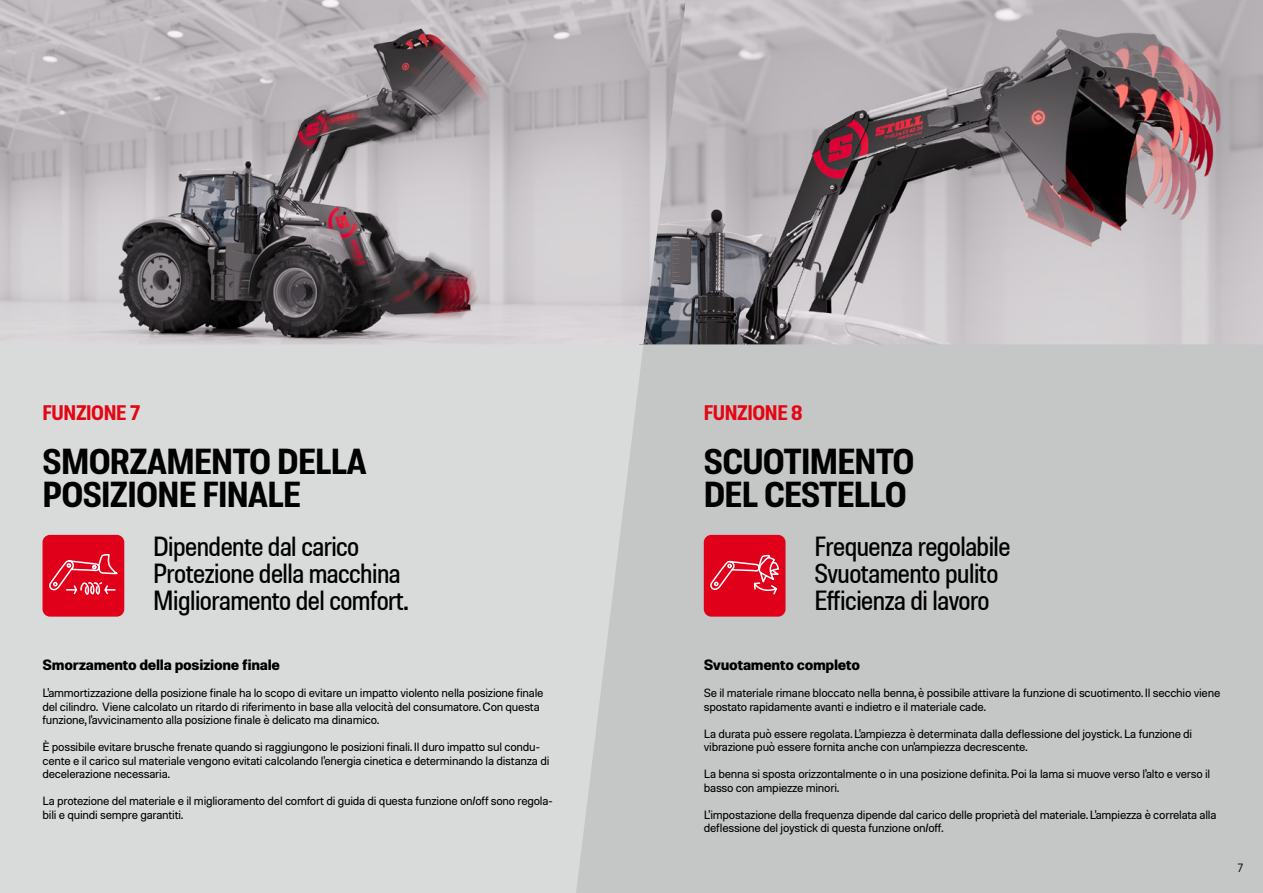
<style>
.page{position:relative;width:1263px;height:893px;background:#d9dada}
.page>*{position:absolute;margin:0;border:0;box-sizing:border-box;transform-origin:0 0}
.t1{font:700 semi-condensed 36px/33px "Molde";letter-spacing:-.02em;color:#000}
.t2{font:500 semi-condensed 27px/27px "Molde";letter-spacing:-.02em;color:#000}
.t3{font:700 semi-condensed 21px "Molde";letter-spacing:-.02em;color:#e30613}
.t4{font:700 15px "Molde";letter-spacing:-.02em;color:#000}
.t5{font:12px/13.5px "Molde";letter-spacing:-.02em;color:#000}
.t6{font:semi-condensed 12px "Molde";color:#000}
</style>
<div class="page">
<div style="left:576px;top:344px;width:687px;height:549px;background:#c5c6c6"></div>
<img style="left:686px;top:0;width:577px;height:344px">
<img style="left:0;top:0;width:686px;height:344px">
<div style="left:43px;top:535px;width:81px;height:82px;background:#e1001a;border-radius:8px"></div>
<svg style="left:49px;top:554px;width:69px;height:41px"></svg>
<div style="left:704px;top:535px;width:81px;height:82px;background:#e1001a;border-radius:8px"></div>
<svg style="left:710px;top:555px;width:70px;height:40px"></svg>
<h3 class="t3" style="left:43px;top:399px;width:99px">FUNZIONE 7</h3>
<h3 class="t3" style="left:704px;top:399px;width:100px">FUNZIONE 8</h3>
<h1 class="t1" style="left:43px;top:444px;width:326px">SMORZAMENTO DELLA<br>POSIZIONE FINALE</h1>
<h2 class="t2" style="left:153px;top:533px;width:257px">Dipendente dal carico<br>Protezione della macchina<br>Miglioramento del comfort.</h2>
<h1 class="t1" style="left:704px;top:444px;width:212px">SCUOTIMENTO<br>DEL CESTELLO</h1>
<h2 class="t2" style="left:814px;top:533px;width:198px">Frequenza regolabile<br>Svuotamento pulito<br>Efficienza di lavoro</h2>
<p class="t4" style="left:43px;top:655px;width:239px">Smorzamento della posizione finale</p>
<p class="t5" style="left:43px;top:686px;width:503px">L'ammortizzazione della posizione finale ha lo scopo di evitare un impatto violento nella posizione finale del cilindro. Viene calcolato un ritardo di riferimento in base alla velocità del consumatore. Con questa funzione, l'avvicinamento alla posizione finale è delicato ma dinamico.</p>
<p class="t5" style="left:43px;top:740px;width:508px">È possibile evitare brusche frenate quando si raggiungono le posizioni finali. Il duro impatto sul condu&shy;cente e il carico sul materiale vengono evitati calcolando l'energia cinetica e determinando la distanza di decelerazione necessaria.</p>
<p class="t5" style="left:43px;top:794px;width:512px">La protezione del materiale e il miglioramento del comfort di guida di questa funzione on/off sono regola&shy;bili e quindi sempre garantiti.</p>
<p class="t4" style="left:704px;top:655px;width:158px">Svuotamento completo</p>
<p class="t5" style="left:704px;top:686px;width:518px">Se il materiale rimane bloccato nella benna, è possibile attivare la funzione di scuotimento. Il secchio viene spostato rapidamente avanti e indietro e il materiale cade.</p>
<p class="t5" style="left:704px;top:726px;width:490px">La durata può essere regolata. L'ampiezza è determinata dalla deflessione del joystick. La funzione di vibrazione può essere fornita anche con un'ampiezza decrescente.</p>
<p class="t5" style="left:704px;top:767px;width:508px">La benna si sposta orizzontalmente o in una posizione definita. Poi la lama si muove verso l'alto e verso il basso con ampiezze minori.</p>
<p class="t5" style="left:704px;top:807px;width:514px">L'impostazione della frequenza dipende dal carico delle proprietà del materiale. L'ampiezza è correlata alla deflessione del joystick di questa funzione on/off.</p>
<p class="t6" style="left:1238px;top:860px;width:7px">7</p>
</div>
